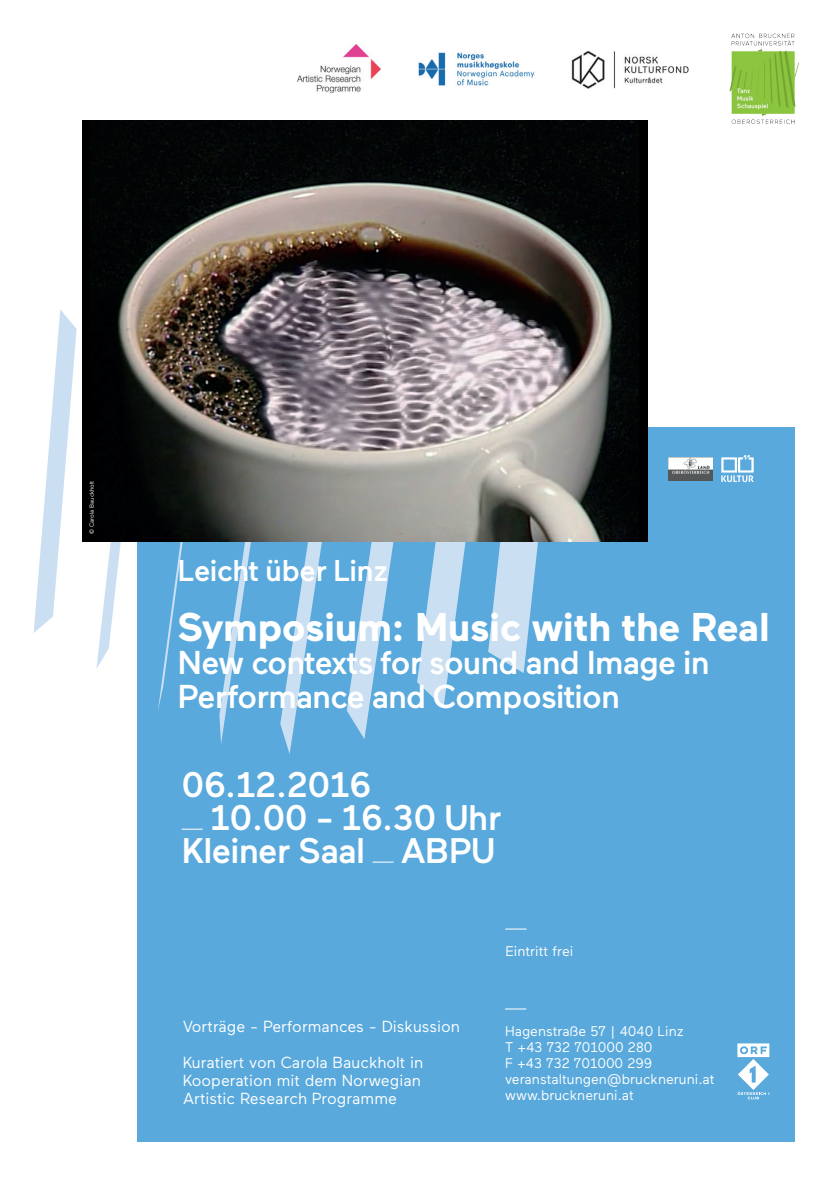
<style>
.page{position:relative;width:840px;height:1191px;background:#fff}
.page>*{position:absolute;margin:0;border:0;box-sizing:border-box;transform-origin:0 0}
.t1{font:700 40px "Maax";letter-spacing:-.01em;color:#fff}
.t2{font:500 35.4px "Maax";letter-spacing:-.02em;color:#fff}
.t3{font:500 33px/33px "Maax";letter-spacing:-.02em;color:#fff}
.t4{font:500 30px "Maax";letter-spacing:-.02em;color:#fff}
.t5{font:16px/18px "Maax";letter-spacing:-.005em;color:#fff}
.t6{font:14px/16px "Maax";letter-spacing:-.005em;color:#fff}
.t7{font:6px "Maax";color:#fff}
</style>
<div class="page">
<div style="left:136px;top:427px;width:658px;height:714px;background:#59a9dc"></div>
<svg style="left:446px;top:542px;width:92px;height:146px"></svg>
<svg style="left:385px;top:542px;width:61px;height:165px"></svg>
<svg style="left:286px;top:542px;width:99px;height:212px"></svg>
<svg style="left:219px;top:542px;width:94px;height:202px"></svg>
<svg style="left:158px;top:542px;width:74px;height:170px"></svg>
<svg style="left:96px;top:542px;width:41px;height:127px"></svg>
<svg style="left:34px;top:310px;width:43px;height:323px"></svg>
<img style="left:82px;top:120px;width:564px;height:422px">
<svg style="left:737px;top:1043px;width:31px;height:56px"></svg>
<img style="left:729px;top:33px;width:70px;height:91px">
<svg style="left:721px;top:455px;width:32px;height:27px"></svg>
<img style="left:668px;top:457px;width:44px;height:24px">
<svg style="left:181px;top:828px;width:22px;height:1px"></svg>
<svg style="left:372px;top:861px;width:21px;height:1px"></svg>
<svg style="left:505px;top:1008px;width:21px;height:1px"></svg>
<svg style="left:505px;top:928px;width:21px;height:1px"></svg>
<img style="left:418px;top:52px;width:117px;height:34px">
<img style="left:571px;top:50px;width:118px;height:39px">
<img style="left:297px;top:44px;width:83px;height:49px">
<p class="t7" style="left:89px;top:534px;width:55px;rotate:-90deg">© Carola Bauckholt</p>
<h3 class="t4" style="left:177px;top:555px;width:212px">Leicht über Linz</h3>
<h1 class="t1" style="left:177px;top:606px;width:593px">Symposium: Music with the Real</h1>
<h3 class="t3" style="left:177px;top:647px;width:533px">New contexts for sound and Image in<br>Performance and Composition</h3>
<h2 class="t2" style="left:181px;top:765px;width:191px">06.12.2016</h2>
<h2 class="t2" style="left:210px;top:798px;width:292px">10.00 - 16.30 Uhr</h2>
<h2 class="t2" style="left:181px;top:831px;width:315px">Kleiner Saal ABPU</h2>
<p class="t5" style="left:183px;top:1017px;width:278px">Vorträge - Performances - Diskussion</p>
<p class="t5" style="left:183px;top:1053px;width:242px">Kuratiert von Carola Bauckholt in<br>Kooperation mit dem Norwegian<br>Artistic Research Programme</p>
<p class="t6" style="left:505px;top:943px;width:69px">Eintritt frei</p>
<p class="t6" style="left:505px;top:1022px;width:211px">Hagenstraße 57 | 4040 Linz<br>T +43 732 701000 280<br>F +43 732 701000 299 veranstaltungen@bruckneruni.at www.bruckneruni.at</p>
</div>
